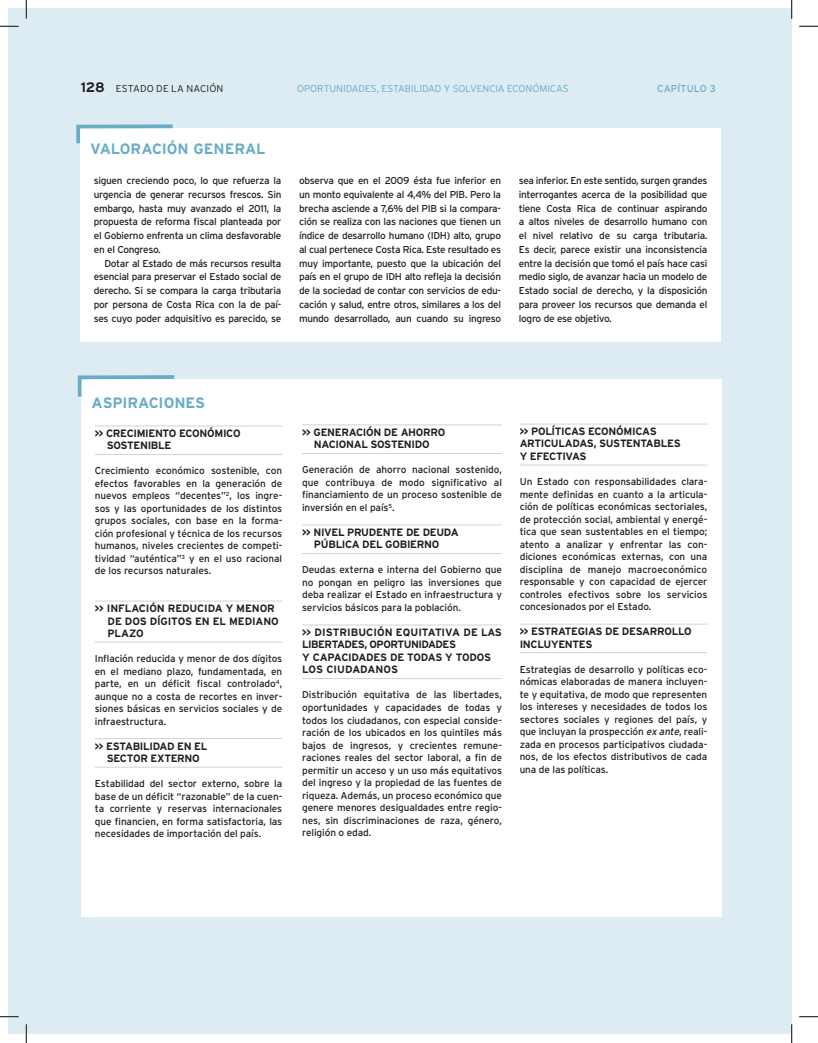
<style>
.page{position:relative;width:818px;height:1043px;background:#fff}
.page>*{position:absolute;margin:0;border:0;box-sizing:border-box;transform-origin:0 0}
.t1{font:700 15px "Interstate";color:#6aacc8}
.t2{font:700 10.62px "Interstate";letter-spacing:-.025em;color:#231f20}
.t3{font:10px/12.5px "Interstate";letter-spacing:-.015em;color:#231f20;text-align:justify}
.t4{font:300 10px "Interstate";letter-spacing:-.01em;color:#6aacc8}
.t5{font:300 10px "Interstate";letter-spacing:.015em;color:#231f20}
.t6{font:10px "Interstate";letter-spacing:.01em;color:#6aacc8}
.s1{font-weight:700;font-size:13.75px}
.s2{font-style:italic}
</style>
<div class="page">
<div style="left:9px;top:9px;width:782px;height:1025px;background:#ddebf2"></div>
<div style="left:80px;top:128px;width:640px;height:213px;background:#fff"></div>
<svg style="left:76px;top:124px;width:97px;height:20px"></svg>
<div style="left:81px;top:379px;width:640px;height:537px;background:#fff"></div>
<svg style="left:77px;top:375px;width:98px;height:22px"></svg>
<hr style="left:95px;top:425px;width:187px;height:1px;background:#d1d2d4">
<hr style="left:95px;top:454px;width:187px;height:1px;background:#d1d2d4">
<hr style="left:95px;top:600px;width:187px;height:1px;background:#d1d2d4">
<hr style="left:95px;top:642px;width:187px;height:1px;background:#d1d2d4">
<hr style="left:95px;top:738px;width:187px;height:1px;background:#d1d2d4">
<hr style="left:95px;top:767px;width:187px;height:1px;background:#d1d2d4">
<hr style="left:302px;top:424px;width:200px;height:1px;background:#d1d2d4">
<hr style="left:302px;top:453px;width:200px;height:1px;background:#d1d2d4">
<hr style="left:302px;top:524px;width:200px;height:1px;background:#d1d2d4">
<hr style="left:302px;top:553px;width:200px;height:1px;background:#d1d2d4">
<hr style="left:302px;top:624px;width:200px;height:1px;background:#d1d2d4">
<hr style="left:302px;top:678px;width:200px;height:1px;background:#d1d2d4">
<hr style="left:519px;top:424px;width:188px;height:1px;background:#d1d2d4">
<hr style="left:519px;top:465px;width:188px;height:1px;background:#d1d2d4">
<hr style="left:519px;top:624px;width:188px;height:1px;background:#d1d2d4">
<hr style="left:519px;top:652px;width:188px;height:1px;background:#d1d2d4">
<svg style="left:0;top:25px;width:19px;height:2px"></svg>
<svg style="left:799px;top:25px;width:19px;height:2px"></svg>
<svg style="left:0;top:1015px;width:19px;height:2px"></svg>
<svg style="left:799px;top:1016px;width:19px;height:1px"></svg>
<svg style="left:25px;top:0;width:2px;height:19px"></svg>
<svg style="left:25px;top:1024px;width:2px;height:18px"></svg>
<svg style="left:790px;top:0;width:2px;height:19px"></svg>
<svg style="left:791px;top:1024px;width:1px;height:18px"></svg>
<p class="t5" style="left:81px;top:83px;width:144px"><span class="s1">128</span> ESTADO DE LA NACIÓN</p>
<p class="t4" style="left:297px;top:83px;width:273px">OPORTUNIDADES, ESTABILIDAD Y SOLVENCIA ECONÓMICAS</p>
<p class="t6" style="left:657px;top:83px;width:60px">CAPÍTULO 3</p>
<h1 class="t1" style="left:90px;top:140px;width:20px">VALORACI</h1>
<h1 class="t1" style="left:167px;top:140px;width:38px">ÓN GENERAL</h1>
<p class="t3" style="left:94px;top:173px;width:189px;line-height:13.8px">siguen creciendo poco, lo que refuerza la urgencia de generar recursos frescos. Sin embargo, hasta muy avanzado el 2011, la propuesta de reforma fiscal planteada por el Gobierno enfrenta un clima desfavorable en el Congreso.</p>
<p class="t3" style="left:94px;top:256px;width:189px;line-height:13.8px;text-indent:11px">Dotar al Estado de más recursos resulta esencial para preservar el Estado social de derecho. Si se compara la carga tributaria por persona de Costa Rica con la de paí&shy;ses cuyo poder adquisitivo es parecido, se</p>
<p class="t3" style="left:299px;top:173px;width:203px;line-height:13.8px">observa que en el 2009 ésta fue inferior en un monto equivalente al 4,4% del PIB. Pero la brecha asciende a 7,6% del PIB si la compara&shy;ción se realiza con las naciones que tienen un índice de desarrollo humano (IDH) alto, grupo al cual pertenece Costa Rica. Este resultado es muy importante, puesto que la ubicación del país en el grupo de IDH alto refleja la decisión de la sociedad de contar con servicios de edu&shy;cación y salud, entre otros, similares a los del mundo desarrollado, aun cuando su ingreso</p>
<p class="t3" style="left:518px;top:173px;width:190px;line-height:13.8px">sea inferior. En este sentido, surgen grandes interrogantes acerca de la posibilidad que tiene Costa Rica de continuar aspirando a altos niveles de desarrollo humano con el nivel relativo de su carga tributaria.<br>Es decir, parece existir una inconsistencia entre la decisión que tomó el país hace casi medio siglo, de avanzar hacia un modelo de Estado social de derecho, y la disposición para proveer los recursos que demanda el logro de ese objetivo.</p>
<h1 class="t1" style="left:92px;top:394px;width:22px">ASPIRACIONES</h1>
<p class="t2" style="left:95px;top:427px;width:26px">&gt;&gt; CRECIMIENTO</p>
<p class="t2" style="left:179px;top:427px;width:8px">ECON</p>
<p class="t2" style="left:207px;top:427px;width:15px">ÓMICO</p>
<p class="t2" style="left:107px;top:440px;width:8px">SOSTENIBLE</p>
<p class="t3" style="left:95px;top:464px;width:189px">Crecimiento económico sostenible, con efectos favorables en la generación de nuevos empleos “decentes”<sup>2</sup>, los ingre&shy;sos y las oportunidades de los distintos grupos sociales, con base en la forma&shy;ción profesional y técnica de los recursos humanos, niveles crecientes de competi&shy;tividad “auténtica”<sup>3</sup> y en el uso racional de los recursos naturales.</p>
<p class="t2" style="left:95px;top:602px;width:23px">&gt;&gt; INFLACI</p>
<p class="t2" style="left:149px;top:602px;width:27px">ÓN REDUCIDA</p>
<p class="t2" style="left:226px;top:602px;width:19px">Y MENOR</p>
<p class="t2" style="left:107px;top:615px;width:26px">DE DOS</p>
<p class="t2" style="left:150px;top:615px;width:7px">DÍGITOS</p>
<p class="t2" style="left:195px;top:615px;width:42px">ENELMEDIANO</p>
<p class="t2" style="left:107px;top:627px;width:8px">PLAZO</p>
<p class="t3" style="left:95px;top:652px;width:189px">Inflación reducida y menor de dos dígitos en el mediano plazo, fundamentada, en parte, en un déficit fiscal controlado<sup>4</sup>, aunque no a costa de recortes en inver&shy;siones básicas en servicios sociales y de infraestructura.</p>
<p class="t2" style="left:95px;top:740px;width:26px">&gt;&gt; ESTABILIDAD</p>
<p class="t2" style="left:177px;top:740px;width:24px">EN EL</p>
<p class="t2" style="left:107px;top:752px;width:8px">SECTOR</p>
<p class="t2" style="left:150px;top:752px;width:8px">EXTERNO</p>
<p class="t3" style="left:95px;top:777px;width:189px">Estabilidad del sector externo, sobre la base de un déficit “razonable” de la cuen&shy;ta corriente y reservas internacionales que financien, en forma satisfactoria, las necesidades de importación del país.</p>
<p class="t2" style="left:302px;top:426px;width:26px">&gt;&gt; GENERACI</p>
<p class="t2" style="left:366px;top:426px;width:43px">ÓNDE AHORRO</p>
<p class="t2" style="left:314px;top:438px;width:8px">NACIONAL</p>
<p class="t2" style="left:370px;top:438px;width:8px">SOSTENIDO</p>
<p class="t3" style="left:302px;top:463px;width:201px">Generación de ahorro nacional sostenido, que contribuya de modo significativo al financiamiento de un proceso sostenible de inversión en el país<sup>5</sup>.</p>
<p class="t2" style="left:302px;top:526px;width:26px">&gt;&gt; NIVEL</p>
<p class="t2" style="left:347px;top:526px;width:8px">PRUDENTE</p>
<p class="t2" style="left:406px;top:526px;width:25px">DE DEUDA</p>
<p class="t2" style="left:314px;top:538px;width:22px">PÚBLICA</p>
<p class="t2" style="left:362px;top:538px;width:8px">DEL</p>
<p class="t2" style="left:385px;top:538px;width:15px">GOBIERNO</p>
<p class="t3" style="left:302px;top:563px;width:201px">Deudas externa e interna del Gobierno que no pongan en peligro las inversiones que deba realizar el Estado en infraestructura y servicios básicos para la población.</p>
<p class="t2" style="left:302px;top:626px;width:27px">&gt;&gt; DISTRIBUCI</p>
<p class="t2" style="left:377px;top:626px;width:41px">ÓN EQUITATIVA</p>
<p class="t2" style="left:463px;top:626px;width:26px">DE LAS</p>
<p class="t2" style="left:302px;top:638px;width:8px">LIBERTADES</p>
<p class="t2" style="left:364px;top:638px;width:13px">, OPORTUNIDADES</p>
<p class="t2" style="left:302px;top:651px;width:19px">Y CAPACIDADES</p>
<p class="t2" style="left:390px;top:651px;width:25px">DE TODAS</p>
<p class="t2" style="left:445px;top:651px;width:19px">Y TODOS</p>
<p class="t2" style="left:302px;top:663px;width:8px">LOS</p>
<p class="t2" style="left:326px;top:663px;width:9px">CIUDADANOS</p>
<p class="t3" style="left:302px;top:688px;width:201px">Distribución equitativa de las libertades, oportunidades y capacidades de todas y todos los ciudadanos, con especial conside&shy;ración de los ubicados en los quintiles más bajos de ingresos, y crecientes remune&shy;raciones reales del sector laboral, a fin de permitir un acceso y un uso más equitativos del ingreso y la propiedad de las fuentes de riqueza. Además, un proceso económico que genere menores desigualdades entre regio&shy;nes, sin discriminaciones de raza, género, religión o edad.</p>
<p class="t2" style="left:519px;top:425px;width:26px">&gt;&gt; POLÍTICAS</p>
<p class="t2" style="left:588px;top:425px;width:8px">ECON</p>
<p class="t2" style="left:616px;top:425px;width:15px">ÓMICAS</p>
<p class="t2" style="left:519px;top:438px;width:8px">ARTICULADAS</p>
<p class="t2" style="left:593px;top:438px;width:14px">, SUSTENTABLES</p>
<p class="t2" style="left:519px;top:450px;width:18px">Y EFECTIVAS</p>
<p class="t3" style="left:519px;top:475px;width:189px">Un Estado con responsabilidades clara&shy;mente definidas en cuanto a la articula&shy;ción de políticas económicas sectoriales, de protección social, ambiental y energé&shy;tica que sean sustentables en el tiempo; atento a analizar y enfrentar las con&shy;diciones económicas externas, con una disciplina de manejo macroeconómico responsable y con capacidad de ejercer controles efectivos sobre los servicios concesionados por el Estado.</p>
<p class="t2" style="left:519px;top:625px;width:26px">&gt;&gt; ESTRATEGIAS</p>
<p class="t2" style="left:605px;top:625px;width:25px">DE DESARROLLO</p>
<p class="t2" style="left:519px;top:638px;width:7px">INCLU</p>
<p class="t2" style="left:551px;top:638px;width:15px">YENTES</p>
<p class="t3" style="left:519px;top:662px;width:189px">Estrategias de desarrollo y políticas eco&shy;nómicas elaboradas de manera incluyen&shy;te y equitativa, de modo que representen los intereses y necesidades de todos los sectores sociales y regiones del país, y que incluyan la prospección <span class="s2">exante</span>, reali&shy;zada en procesos participativos ciudada&shy;nos, de los efectos distributivos de cada una de las políticas.</p>
</div>
